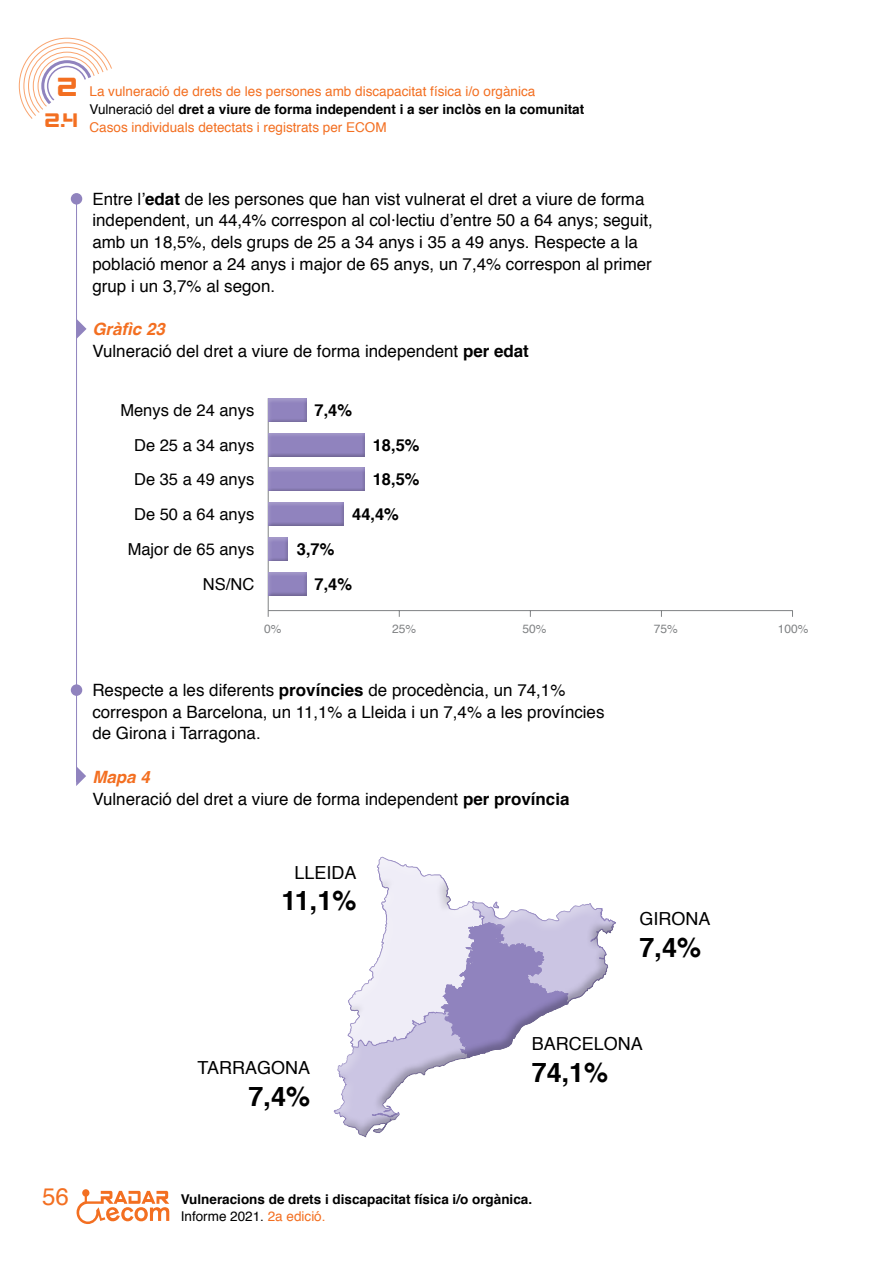
<style>
.page{position:relative;width:893px;height:1263px;background:#fff}
.page>*{position:absolute;margin:0;border:0;box-sizing:border-box;transform-origin:0 0}
.t1{font:28.2px "Strike Fighter";color:#f36f21}
.t2{font:700 27px "Helvetica";color:#000}
.t3{font:24px "Helvetica";color:#f36f21}
.t4{font:21px "Strike Fighter";color:#f36f21}
.t5{font:18px "Helvetica";color:#000}
.t6{font:16.95px/21.8px "Helvetica";color:#000}
.t7{font:16.5px "Helvetica";color:#000}
.t8{font:700 16.5px "Helvetica";color:#000}
.t9{font:13.5px/18px "Helvetica";color:#f36f21}
.t10{font:700 13.5px/17.4px "Helvetica";color:#000}
.t11{font:12px "Helvetica";color:#808284}
.s1{color:#000}
.s2{font-weight:700;color:#000}
.s3{font-weight:700}
.s4{font-weight:700;font-style:italic;color:#f36f21}
.s5{font-weight:400}
.s6{font-weight:400;color:#f36f21}
</style>
<div class="page">
<svg style="left:77px;top:1189px;width:92px;height:35px"></svg>
<div style="left:71px;top:193px;width:11px;height:12px;background:#9083be;border-radius:50%"></div>
<hr style="left:76px;top:202px;width:1px;height:580px;background:#9083be">
<div style="left:71px;top:684px;width:11px;height:12px;background:#9083be;border-radius:50%"></div>
<svg style="left:333px;top:874px;width:283px;height:263px"></svg>
<svg style="left:77px;top:319px;width:10px;height:20px"></svg>
<svg style="left:76px;top:767px;width:10px;height:19px"></svg>
<hr style="left:268px;top:398px;width:1px;height:213px;background:#808284">
<hr style="left:268px;top:610px;width:524px;height:1px;background:#808284">
<div style="left:264px;top:567px;width:46px;height:30px;background:#fff"></div>
<svg style="left:267px;top:570px;width:40px;height:27px"></svg>
<div style="left:264px;top:533px;width:27px;height:30px;background:#fff"></div>
<svg style="left:267px;top:536px;width:21px;height:27px"></svg>
<div style="left:264px;top:497px;width:82px;height:30px;background:#fff"></div>
<svg style="left:267px;top:500px;width:77px;height:28px;background:#9f95c4"></svg>
<div style="left:264px;top:463px;width:104px;height:30px;background:#fff"></div>
<svg style="left:267px;top:466px;width:98px;height:27px;background:#9d92c4"></svg>
<div style="left:264px;top:428px;width:104px;height:30px;background:#fff"></div>
<svg style="left:267px;top:431px;width:98px;height:28px;background:#9f94c4"></svg>
<svg style="left:267px;top:398px;width:40px;height:26px"></svg>
<svg style="left:19px;top:38px;width:96px;height:96px"></svg>
<svg style="left:18px;top:63px;width:97px;height:71px"></svg>
<h1 class="t1" style="left:57px;top:70px;width:22px">2</h1>
<p class="t4" style="left:45px;top:107px;width:35px">2.4</p>
<p class="t9" style="left:90px;top:82px;width:496px">La vulneració de drets de les persones amb discapacitat física i/o orgànica<br><span class="s1">Vulneració del</span> <span class="s2">dret a viure de forma independent i a ser inclòs en la comunitat<br></span>Casos individuals detectats i registrats per ECOM</p>
<p class="t6" style="left:92px;top:188px;width:562px">Entre l’<span class="s3">edat</span> de les persones que han vist vulnerat el dret a viure de forma independent, un 44,4% correspon al col·lectiu d’entre 50 a 64 anys; seguit, amb un 18,5%, dels grups de 25 a 34 anys i 35 a 49 anys. Respecte a la població menor a 24 anys i major de 65 anys, un 7,4% correspon al primer grup i un 3,7% al segon.</p>
<p class="t6" style="left:92px;top:318px;width:438px"><span class="s4">Gràfìc 23<br></span>Vulneració del dret a viure de forma independent <span class="s3">per edat</span></p>
<p class="t7" style="left:120px;top:401px;width:135px">Menys de 24 anys</p>
<p class="t8" style="left:315px;top:397px;width:39px">7,4%</p>
<p class="t7" style="left:134px;top:436px;width:122px">De 25 a 34 anys</p>
<p class="t8" style="left:373px;top:432px;width:48px">18,5%</p>
<p class="t7" style="left:134px;top:470px;width:122px">De 35 a 49 anys</p>
<p class="t8" style="left:373px;top:466px;width:48px">18,5%</p>
<p class="t7" style="left:134px;top:505px;width:122px">De 50 a 64 anys</p>
<p class="t8" style="left:352px;top:501px;width:48px">44,4%</p>
<p class="t7" style="left:128px;top:537px;width:128px">Major de 65 anys</p>
<p class="t8" style="left:297px;top:536px;width:39px">3,7%</p>
<p class="t7" style="left:203px;top:575px;width:53px">NS/NC</p>
<p class="t8" style="left:315px;top:571px;width:39px">7,4%</p>
<p class="t11" style="left:264px;top:622px;width:19px">0%</p>
<p class="t11" style="left:392px;top:622px;width:26px">25%</p>
<p class="t11" style="left:522px;top:622px;width:26px">50%</p>
<p class="t11" style="left:654px;top:622px;width:26px">75%</p>
<p class="t11" style="left:778px;top:622px;width:32px">100%</p>
<p class="t6" style="left:92px;top:679px;width:514px">Respecte a les diferents <span class="s3">províncies</span> de procedència, un 74,1% correspon a Barcelona, un 11,1% a Lleida i un 7,4% a les províncies de Girona i Tarragona.</p>
<p class="t6" style="left:92px;top:766px;width:479px"><span class="s4">Mapa 4<br></span>Vulneració del dret a viure de forma independent <span class="s3">per província</span></p>
<p class="t5" style="left:294px;top:862px;width:64px">LLEIDA</p>
<h2 class="t2" style="left:281px;top:879px;width:77px">11,1%</h2>
<p class="t5" style="left:640px;top:909px;width:73px">GIRONA</p>
<h2 class="t2" style="left:640px;top:925px;width:63px">7,4%</h2>
<p class="t5" style="left:197px;top:1058px;width:114px">TARRAGONA</p>
<h2 class="t2" style="left:249px;top:1075px;width:63px">7,4%</h2>
<p class="t5" style="left:532px;top:1034px;width:113px">BARCELONA</p>
<h2 class="t2" style="left:532px;top:1050px;width:78px">74,1%</h2>
<h3 class="t3" style="left:42px;top:1183px;width:28px">56</h3>
<p class="t10" style="left:181px;top:1191px;width:353px">Vulneracions de drets i discapacitat física i/o orgànica.<br><span class="s5">Informe 2021.</span> <span class="s6">2a edició.</span></p>
</div>
